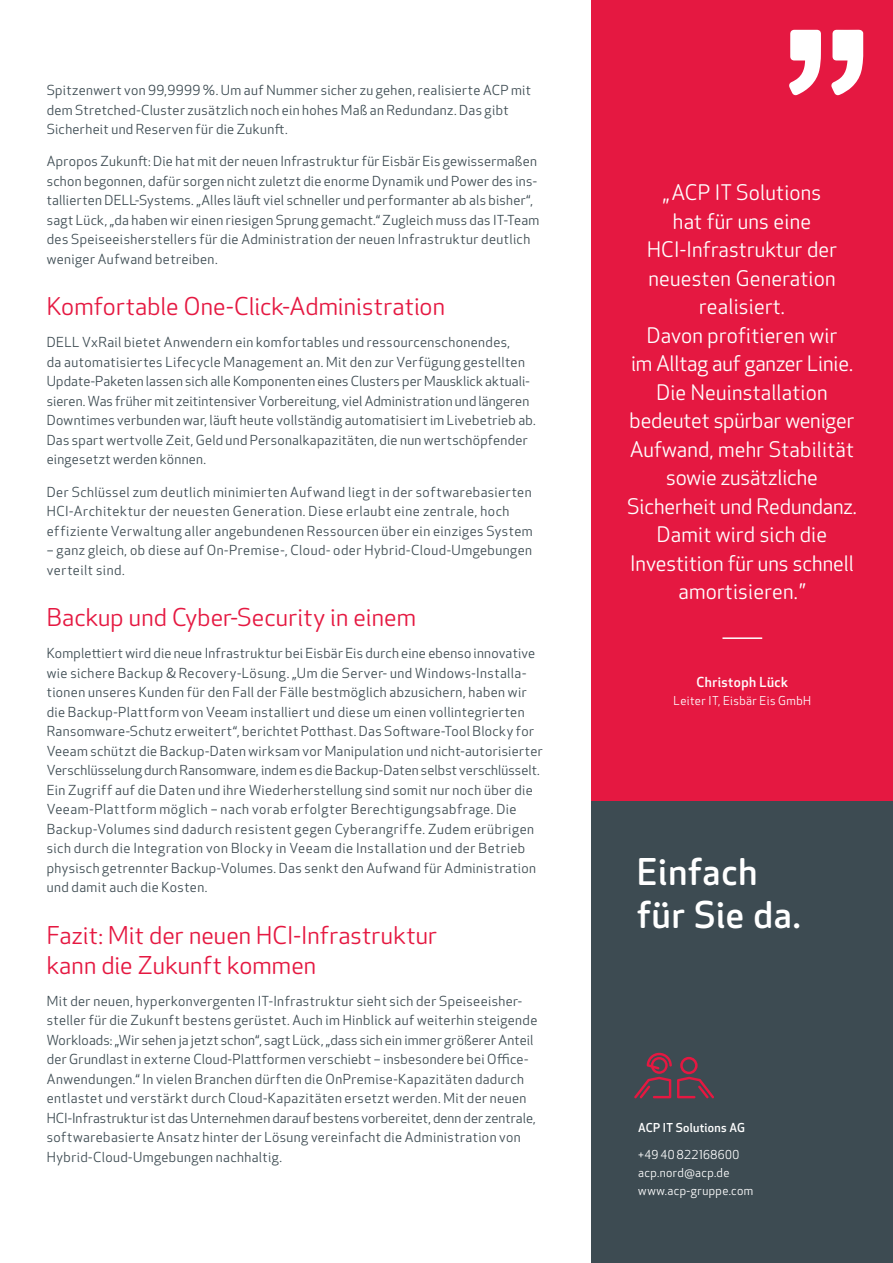
<style>
.page{position:relative;width:893px;height:1263px;background:#fff}
.page>*{position:absolute;margin:0;border:0;box-sizing:border-box;transform-origin:0 0}
.Copy_Large_White{font:500 36px/43.2px "Apex Rounded";letter-spacing:.025em;color:#fff}
.t1{font:24px/30px "Apex Rounded";letter-spacing:.005em;color:#e51841}
.t2{font:21px/28.5px "Apex Rounded";letter-spacing:.01em;color:#fff;text-align:center}
.t3{font:13.5px/19.5px "Apex New";letter-spacing:.025em;color:#3d4b52}
.t4{font:500 13.5px "Apex New";letter-spacing:.03em;color:#fff}
.t5{font:12px "Apex New";letter-spacing:.03em;color:#fff}
.t6{font:500 12px "Apex New";letter-spacing:.025em;color:#fff}
</style>
<div class="page">
<div style="left:591px;top:0;width:302px;height:801px;background:#e51841"></div>
<div style="left:591px;top:801px;width:302px;height:462px;background:#3d4b52"></div>
<svg style="left:634px;top:1053px;width:80px;height:45px"></svg>
<div style="left:680px;top:1057px;width:18px;height:17px;border:3px solid #e51841;border-radius:50%"></div>
<hr style="left:722px;top:637px;width:40px;height:2px;background:#fff">
<svg style="left:831px;top:30px;width:32px;height:66px"></svg>
<svg style="left:789px;top:30px;width:32px;height:66px"></svg>
<p class="t3" style="left:47px;top:81px;width:486px">Spitzenwert von 99,9999 %. Um auf Nummer sicher zu gehen, realisierte ACP mit dem Stretched-Cluster zusätzlich noch ein hohes Maß an Redundanz. Das gibt<br>Sicherheit und Reserven für die Zukunft.</p>
<p class="t3" style="left:47px;top:152px;width:494px">Apropos Zukunft: Die hat mit der neuen Infrastruktur für Eisbär Eis gewissermaßen schon begonnen, dafür sorgen nicht zuletzt die enorme Dynamik und Power des ins&shy;tallierten DELL-Systems. „Alles läuft viel schneller und performanter ab als bisher“, sagt Lück, „da haben wir einen riesigen Sprung gemacht.“ Zugleich muss das IT-Team des Speiseeisherstellers für die Administration der neuen Infrastruktur deutlich weniger Aufwand betreiben.</p>
<p class="t1" style="left:47px;top:292px;width:400px">Komfortable One-Click-Administration</p>
<p class="t3" style="left:47px;top:333px;width:490px">DELL VxRail bietet Anwendern ein komfortables und ressourcenschonendes,<br>da automatisiertes Lifecycle Management an. Mit den zur Verfügung gestellten Update-Paketen lassen sich alle Komponenten eines Clusters per Mausklick aktuali&shy;sieren. Was früher mit zeitintensiver Vorbereitung, viel Administration und längeren Downtimes verbunden war, läuft heute vollständig automatisiert im Livebetrieb ab.<br>Das spart wertvolle Zeit, Geld und Personalkapazitäten, die nun wertschöpfender eingesetzt werden können.</p>
<p class="t3" style="left:47px;top:482px;width:487px">Der Schlüssel zum deutlich minimierten Aufwand liegt in der softwarebasierten<br>HCI-Architektur der neuesten Generation. Diese erlaubt eine zentrale, hoch effiziente Verwaltung aller angebundenen Ressourcen über ein einziges System</p>
<p class="t3" style="left:47px;top:541px;width:487px">– ganz gleich, ob diese auf On-Premise-, Cloud- oder Hybrid-Cloud-Umgebungen verteilt sind.</p>
<p class="t1" style="left:47px;top:603px;width:371px">Backup und Cyber-Security in einem</p>
<p class="t3" style="left:47px;top:644px;width:497px">Komplettiert wird die neue Infrastruktur bei Eisbär Eis durch eine ebenso innovative wie sichere Backup &amp; Recovery-Lösung. „Um die Server- und Windows-Installa&shy;tionen unseres Kunden für den Fall der Fälle bestmöglich abzusichern, haben wir die Backup-Plattform von Veeam installiert und diese um einen vollintegrierten Ransomware-Schutz erweitert“, berichtet Potthast. Das Software-Tool Blocky for Veeam schützt die Backup-Daten wirksam vor Manipulation und nicht-autorisierter Verschlüsselung durch Ransomware, indem es die Backup-Daten selbst verschlüsselt.<br>Ein Zugriff auf die Daten und ihre Wiederherstellung sind somit nur noch über die Veeam-Plattform möglich – nach vorab erfolgter Berechtigungsabfrage. Die Backup-Volumes sind dadurch resistent gegen Cyberangriffe. Zudem erübrigen sich durch die Integration von Blocky in Veeam die Installation und der Betrieb physisch getrennter Backup-Volumes. Das senkt den Aufwand für Administration und damit auch die Kosten.</p>
<p class="t1" style="left:47px;top:921px;width:392px">Fazit: Mit der neuen HCI-Infrastruktur kann die Zukunft kommen</p>
<p class="t3" style="left:47px;top:991px;width:492px">Mit der neuen, hyperkonvergenten IT-Infrastruktur sieht sich der Speiseeisher&shy;steller für die Zukunft bestens gerüstet. Auch im Hinblick auf weiterhin steigende Workloads: „Wir sehen ja jetzt schon“, sagt Lück, „dass sich ein immer größerer Anteil der Grundlast in externe Cloud-Plattformen verschiebt – insbesondere bei Office-Anwendungen.“ In vielen Branchen dürften die OnPremise-Kapazitäten dadurch entlastet und verstärkt durch Cloud-Kapazitäten ersetzt werden. Mit der neuen HCI-Infrastruktur ist das Unternehmen darauf bestens vorbereitet, denn der zentrale, softwarebasierte Ansatz hinter der Lösung vereinfacht die Administration von Hybrid-Cloud-Umgebungen nachhaltig.</p>
<p class="t2" style="left:627px;top:179px;width:231px">„ ACP IT Solutions<br>hat für uns eine<br>HCI-Infrastruktur der neuesten Generation realisiert.<br>Davon profitieren wir<br>im Alltag auf ganzer Linie.<br>Die Neuinstallation bedeutet spürbar weniger<br>Aufwand, mehr Stabilität sowie zusätzliche<br>Sicherheit und Redundanz.<br>Damit wird sich die<br>Investition für uns schnell amortisieren. ”</p>
<p class="t4" style="left:697px;top:673px;width:93px">Christoph Lück</p>
<p class="t5" style="left:674px;top:693px;width:139px">Leiter IT, Eisbär Eis GmbH</p>
<p class="Copy_Large_White" style="left:637px;top:851px;width:165px">Einfach für Sie da.</p>
<p class="t6" style="left:638px;top:1120px;width:108px">ACP IT Solutions AG</p>
<p class="t5" style="left:638px;top:1147px;width:103px">+49 40 822168600</p>
<p class="t5" style="left:638px;top:1165px;width:93px">acp.nord@acp.de</p>
<p class="t5" style="left:638px;top:1183px;width:117px">www.acp-gruppe.com</p>
</div>
